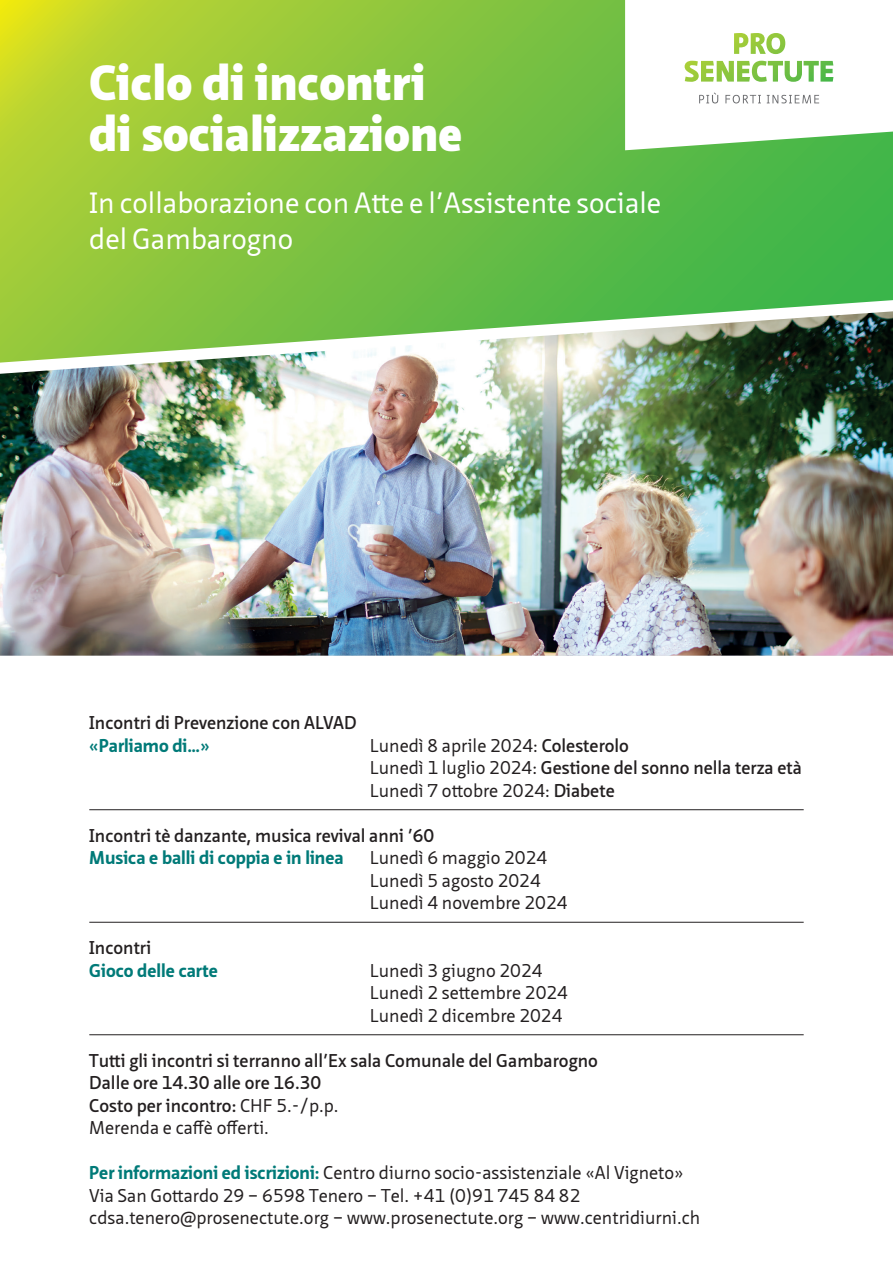
<style>
.page{position:relative;width:893px;height:1263px;background:#fff}
.page>*{position:absolute;margin:0;border:0;box-sizing:border-box;transform-origin:0 0}
.t1{font:900 48px/51px "Neue Sans Pro";color:#fff}
.t2{font:28.5px/36px "Neue Sans Pro";color:#fff}
.t3{font:18px/22.5px "Neue Sans Pro";color:#231f20}
.t4{font:600 18px/22.5px "Neue Sans Pro";color:#231f20}
.t5{font:700 18px "Neue Sans Pro";color:#007a78}
.s1{font-weight:600}
.s2{font-weight:400}
.s3{font-weight:700;color:#007a78}
</style>
<div class="page">
<img style="left:0;top:374px;width:893px;height:282px">
<img style="left:0;top:363px;width:893px;height:11px">
<svg style="left:0;top:0;width:893px;height:363px;background:#82c14a"></svg>
<svg style="left:625px;top:0;width:268px;height:150px"></svg>
<hr style="left:89px;top:809px;width:715px;height:1px;background:#231f20">
<hr style="left:89px;top:922px;width:715px;height:1px;background:#231f20">
<hr style="left:89px;top:1034px;width:715px;height:1px;background:#231f20">
<h1 class="t1" style="left:89px;top:57px;width:374px">Ciclo di incontri di socializzazione</h1>
<h2 class="t2" style="left:89px;top:184px;width:573px">In collaborazione con Atte e l’Assistente sociale del Gambarogno</h2>
<p class="t4" style="left:89px;top:711px;width:269px">Incontri di Prevenzione con ALVAD</p>
<p class="t5" style="left:89px;top:733px;width:122px">«Parliamo di…»</p>
<p class="t3" style="left:370px;top:734px;width:434px">Lunedì 8 aprile 2024: <span class="s1">Colesterolo<br></span>Lunedì 1 luglio 2024: <span class="s1">Gestione del sonno nella terza età<br></span>Lunedì 7 ottobre 2024: <span class="s1">Diabete</span></p>
<p class="t4" style="left:89px;top:824px;width:347px">Incontri tè danzante, musica revival anni ’60</p>
<p class="t5" style="left:89px;top:846px;width:256px">Musica e balli di coppia e in linea</p>
<p class="t3" style="left:370px;top:846px;width:199px">Lunedì 6 maggio 2024<br>Lunedì 5 agosto 2024<br>Lunedì 4 novembre 2024</p>
<p class="t4" style="left:89px;top:936px;width:64px">Incontri</p>
<p class="t5" style="left:89px;top:958px;width:130px">Gioco delle carte</p>
<p class="t3" style="left:370px;top:959px;width:200px">Lunedì 3 giugno 2024<br>Lunedì 2 settembre 2024<br>Lunedì 2 dicembre 2024</p>
<p class="t4" style="left:89px;top:1049px;width:510px">Tutti gli incontri si terranno all’Ex sala Comunale del Gambarogno Dalle ore 14.30 alle ore 16.30<br>Costo per incontro: <span class="s2">CHF 5.-/p.p.<br>Merenda e caffè offerti.</span></p>
<p class="t3" style="left:89px;top:1161px;width:612px"><span class="s3">Per informazioni ed iscrizioni:</span> Centro diurno socio-assistenziale «Al Vigneto»<br>Via San Gottardo 29 – 6598 Tenero – Tel. +41 (0)91 745 84 82 cdsa.tenero@prosenectute.org – www.prosenectute.org – www.centridiurni.ch</p>
</div>
